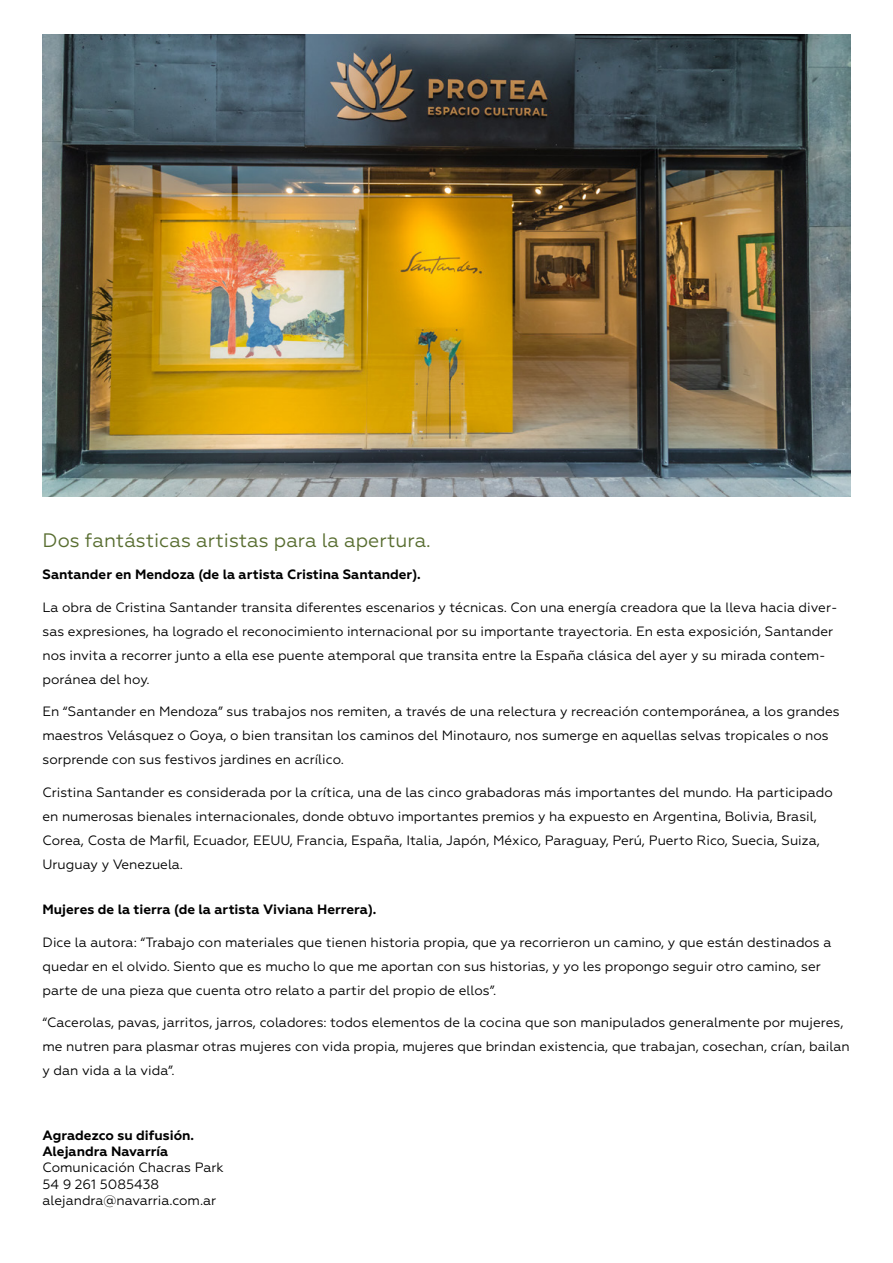
<style>
.page{position:relative;width:893px;height:1263px;background:#fff}
.page>*{position:absolute;margin:0;border:0;box-sizing:border-box;transform-origin:0 0}
.t1{font:19.5px "Geometria";color:#586d30}
.t2{font:13.5px/24px "Geometria";color:#000}
.t3{font:700 13.5px/16.2px "Geometria";color:#000}
</style>
<div class="page">
<img style="left:43px;top:34px;width:807px;height:462px">
<h1 class="t1" style="left:43px;top:529px;width:390px">Dos fantásticas artistas para la apertura.</h1>
<p class="t3" style="left:43px;top:566px;width:380px">Santander en Mendoza (de la artista Cristina Santander).</p>
<p class="t2" style="left:43px;top:595px;width:796px">La obra de Cristina Santander transita diferentes escenarios y técnicas. Con una energía creadora que la lleva hacia diver&shy;sas expresiones, ha logrado el reconocimiento internacional por su importante trayectoria. En esta exposición, Santander nos invita a recorrer junto a ella ese puente atemporal que transita entre la España clásica del ayer y su mirada contem&shy;poránea del hoy.</p>
<p class="t2" style="left:43px;top:699px;width:799px">En “Santander en Mendoza” sus trabajos nos remiten, a través de una relectura y recreación contemporánea, a los grandes maestros Velásquez o Goya, o bien transitan los caminos del Minotauro, nos sumerge en aquellas selvas tropicales o nos sorprende con sus festivos jardines en acrílico.</p>
<p class="t2" style="left:43px;top:780px;width:792px">Cristina Santander es considerada por la crítica, una de las cinco grabadoras más importantes del mundo. Ha participado en numerosas bienales internacionales, donde obtuvo importantes premios y ha expuesto en Argentina, Bolivia, Brasil, Corea, Costa de Marfil, Ecuador, EEUU, Francia, España, Italia, Japón, México, Paraguay, Perú, Puerto Rico, Suecia, Suiza, Uruguay y Venezuela.</p>
<p class="t3" style="left:43px;top:901px;width:335px">Mujeres de la tierra (de la artista Viviana Herrera).</p>
<p class="t2" style="left:43px;top:930px;width:790px">Dice la autora: “Trabajo con materiales que tienen historia propia, que ya recorrieron un camino, y que están destinados a quedar en el olvido. Siento que es mucho lo que me aportan con sus historias, y yo les propongo seguir otro camino, ser parte de una pieza que cuenta otro relato a partir del propio de ellos”.</p>
<p class="t2" style="left:43px;top:1010px;width:809px">“Cacerolas, pavas, jarritos, jarros, coladores: todos elementos de la cocina que son manipulados generalmente por mujeres, me nutren para plasmar otras mujeres con vida propia, mujeres que brindan existencia, que trabajan, cosechan, crían, bailan y dan vida a la vida”.</p>
<p class="t3" style="left:43px;top:1127px;width:153px">Agradezco su difusión.<br>Alejandra Navarría</p>
<p class="t2" style="left:43px;top:1159px;width:183px;line-height:16.2px">Comunicación Chacras Park<br>54 9 261 5085438 alejandra@navarria.com.ar</p>
</div>
